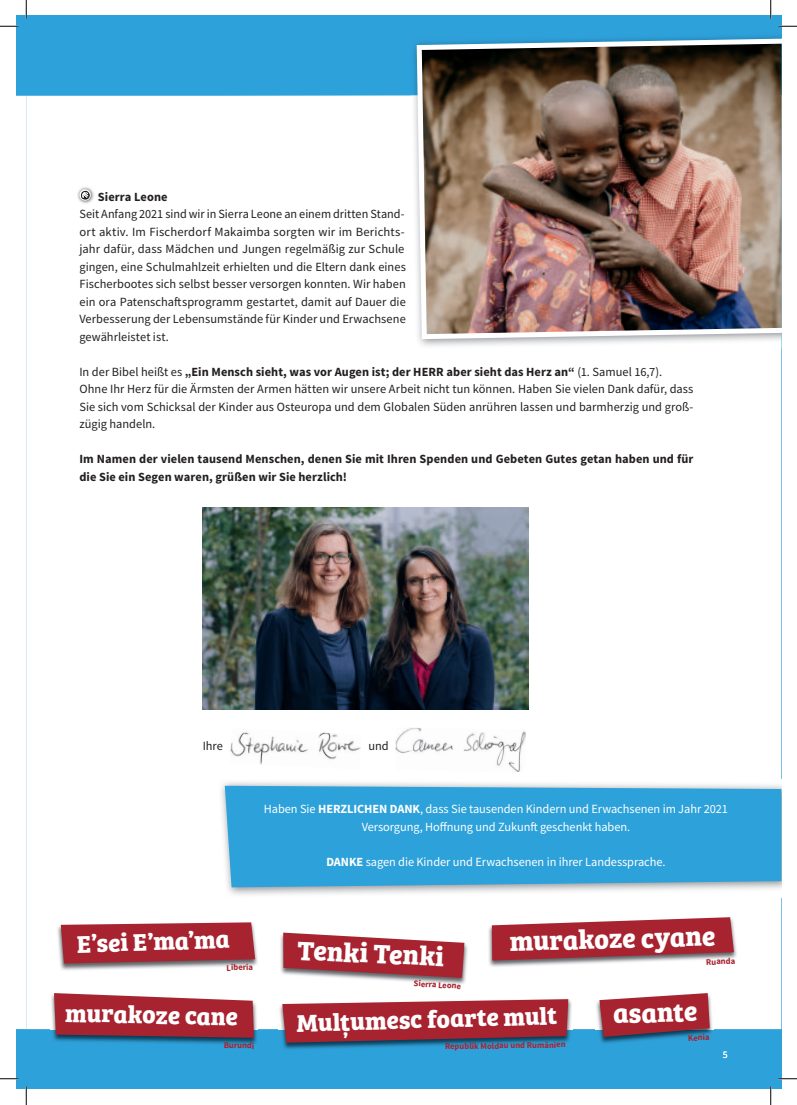
<style>
.page{position:relative;width:797px;height:1105px;background:#fff}
.page>*{position:absolute;margin:0;border:0;box-sizing:border-box;transform-origin:0 0}
.t1{font:700 27.5px "Bree Serif";color:#fff}
.t2{font:700 25px "Bree Serif";color:#fff}
.t3{font:12.5px/17.5px "Source Sans Pro";letter-spacing:.005em;color:#231f20;text-align:justify}
.t4{font:12.5px/17.5px "Source Sans Pro";letter-spacing:-.005em;color:#fff;text-align:center}
.t5{font:700 12.5px/17.5px "Source Sans Pro";letter-spacing:.01em;color:#231f20}
.t6{font:10px "Source Sans Pro";color:#fff}
.t7{font:700 8.75px "Source Sans Pro";color:#a7232f}
.s1{font-weight:700}
</style>
<div class="page">
<div style="left:16px;top:16px;width:765px;height:1073px;background:#2ca1da"></div>
<div style="left:26px;top:95px;width:755px;height:934px;background:#fff"></div>
<img style="left:410px;top:95px;width:371px;height:254px">
<img style="left:414px;top:36px;width:367px;height:306px">
<div style="left:16px;top:96px;width:10px;height:933px;background:#fff"></div>
<img style="left:279px;top:932px;width:189px;height:53px">
<svg style="left:283px;top:933px;width:181px;height:45px;background:#af4952"></svg>
<img style="left:488px;top:917px;width:249px;height:51px">
<svg style="left:492px;top:917px;width:242px;height:43px;background:#ae434d"></svg>
<img style="left:50px;top:993px;width:208px;height:52px">
<svg style="left:54px;top:993px;width:200px;height:45px;background:#a83844"></svg>
<img style="left:57px;top:922px;width:202px;height:49px">
<svg style="left:61px;top:922px;width:194px;height:41px;background:#a8303b"></svg>
<img style="left:279px;top:999px;width:293px;height:50px">
<svg style="left:282px;top:999px;width:286px;height:44px;background:#9f3542"></svg>
<img style="left:595px;top:993px;width:118px;height:50px">
<svg style="left:599px;top:993px;width:110px;height:44px;background:#a03d4b"></svg>
<img style="left:395px;top:727px;width:130px;height:45px">
<img style="left:230px;top:728px;width:131px;height:41px">
<img style="left:202px;top:507px;width:326px;height:202px">
<img style="left:77px;top:187px;width:17px;height:17px">
<svg style="left:79px;top:189px;width:12px;height:12px"></svg>
<svg style="left:81px;top:191px;width:9px;height:9px"></svg>
<img style="left:219px;top:780px;width:562px;height:117px">
<svg style="left:225px;top:786px;width:556px;height:101px"></svg>
<svg style="left:0;top:25px;width:19px;height:2px"></svg>
<svg style="left:778px;top:25px;width:19px;height:2px"></svg>
<svg style="left:0;top:1078px;width:19px;height:1px"></svg>
<svg style="left:778px;top:1078px;width:19px;height:1px"></svg>
<svg style="left:25px;top:0;width:2px;height:19px"></svg>
<svg style="left:25px;top:1086px;width:2px;height:19px"></svg>
<svg style="left:770px;top:0;width:1px;height:19px"></svg>
<svg style="left:770px;top:1086px;width:1px;height:19px"></svg>
<p class="t5" style="left:98px;top:188px;width:71px">Sierra Leone</p>
<p class="t3" style="left:79px;top:205px;width:328px">Seit Anfang 2021 sind wir in Sierra Leone an einem dritten Stand&shy;ort aktiv. Im Fischerdorf Makaimba sorgten wir im Berichts&shy;jahr dafür, dass Mädchen und Jungen regelmäßig zur Schule gingen, eine Schulmahlzeit erhielten und die Eltern dank eines Fischerbootes sich selbst besser versorgen konnten. Wir haben ein ora Patenschaftsprogramm gestartet, damit auf Dauer die Verbesserung der Lebensumstände für Kinder und Erwachsene gewährleistet ist.</p>
<p class="t3" style="left:79px;top:363px;width:615px;text-align:left">In der Bibel heißt es <span class="s1">„Ein Mensch sieht, was vor Augen ist; der HERR aber sieht das Herz an“</span> (1. Samuel 16,7).<br>Ohne Ihr Herz für die Ärmsten der Armen hätten wir unsere Arbeit nicht tun können. Haben Sie vielen Dank dafür, dass Sie sich vom Schicksal der Kinder aus Osteuropa und dem Globalen Süden anrühren lassen und barmherzig und groß&shy;zügig handeln.</p>
<p class="t5" style="left:79px;top:451px;width:615px">Im Namen der vielen tausend Menschen, denen Sie mit Ihren Spenden und Gebeten Gutes getan haben und für die Sie ein Segen waren, grüßen wir Sie herzlich!</p>
<p class="t3" style="left:203px;top:737px;width:22px">Ihre</p>
<p class="t3" style="left:368px;top:737px;width:22px">und</p>
<p class="t4" style="left:264px;top:800px;width:465px">Haben Sie <span class="s1">HERZLICHEN DANK</span>, dass Sie tausenden Kindern und Erwachsenen im Jahr 2021<br>Versorgung, Hoffnung und Zukunft geschenkt haben.</p>
<p class="t4" style="left:326px;top:853px;width:341px"><span class="s1">DANKE</span> sagen die Kinder und Erwachsenen in ihrer Landessprache.</p>
<h2 class="t2" style="left:76px;top:925px;width:154px;rotate:-2deg">E’sei E’ma’ma</h2>
<p class="t7" style="left:226px;top:962px;width:28px;rotate:-1deg">Liberia</p>
<h2 class="t2" style="left:66px;top:994px;width:174px;rotate:1deg">murakoze cane</h2>
<p class="t7" style="left:224px;top:1039px;width:32px;rotate:2deg">Burundi</p>
<h1 class="t1" style="left:298px;top:929px;width:148px;rotate:2deg">Tenki Tenki</h1>
<p class="t7" style="left:414px;top:977px;width:49px;rotate:4deg">Sierra Leone</p>
<h1 class="t1" style="left:509px;top:921px;width:207px;rotate:-2deg">murakoze cyane</h1>
<p class="t7" style="left:706px;top:956px;width:31px;rotate:-2deg">Ruanda</p>
<h2 class="t2" style="left:296px;top:1004px;width:262px;rotate:-2deg">Mulțumesc foarte mult</h2>
<p class="t7" style="left:445px;top:1041px;width:122px;rotate:-1deg">Republik Moldau und Rumänien</p>
<h1 class="t1" style="left:612px;top:993px;width:86px;rotate:-2deg">asante</h1>
<p class="t7" style="left:687px;top:1032px;width:23px;rotate:-3deg">Kenia</p>
<p class="t6" style="left:722px;top:1049px;width:6px">5</p>
</div>
